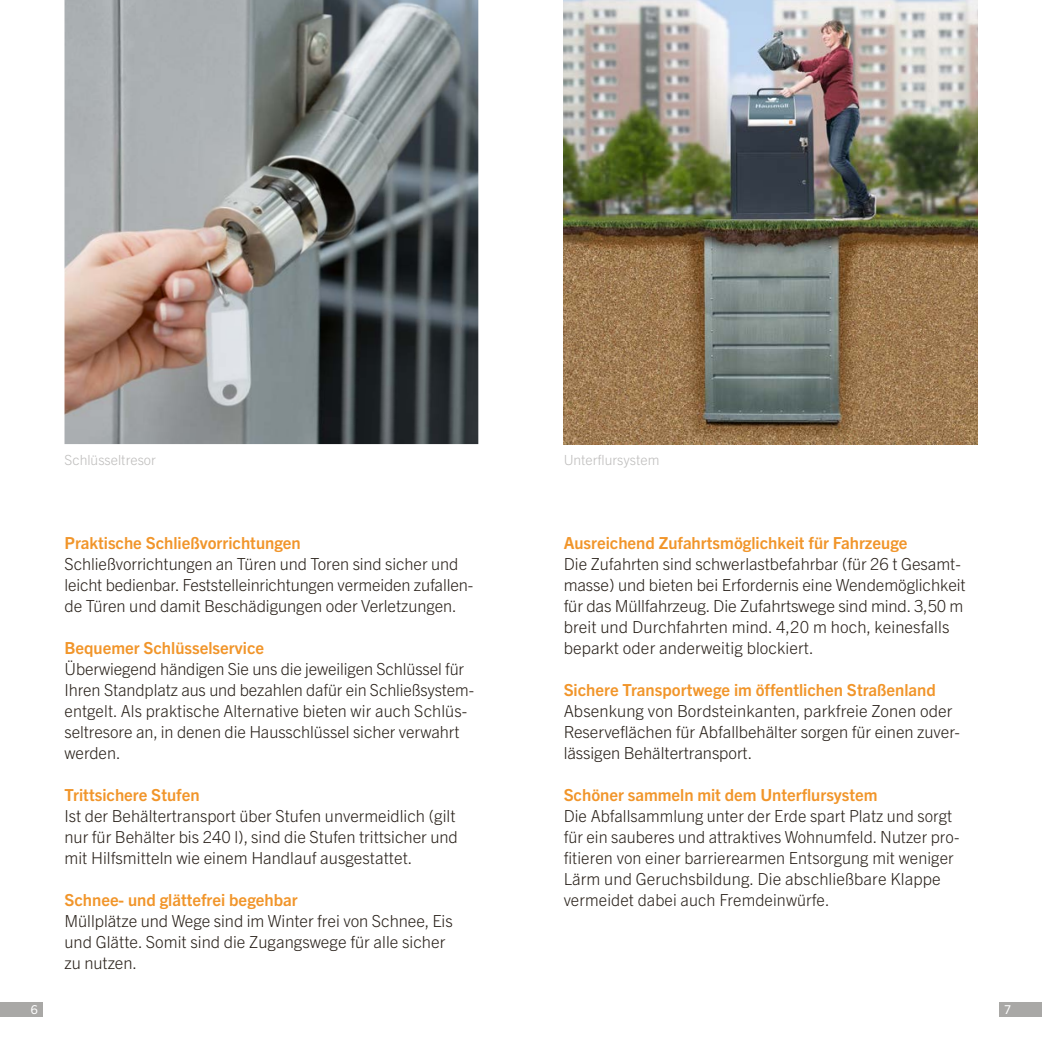
<style>
.page{position:relative;width:1042px;height:1042px;background:#fff}
.page>*{position:absolute;margin:0;border:0;box-sizing:border-box;transform-origin:0 0}
._02_Copy_9_5pt{font:300 16.62px/21px "Trade Gothic Next LT Pro";letter-spacing:-.005em;color:#29211a}
._02_Subline_9_5pt_Bold{font:700 16.62px "Trade Gothic Next LT Pro";color:#f1952a}
.t1{font:300 14px "Trade Gothic Next LT Pro";color:#bebdbc}
.t2{font:12.25px "Trade Gothic Next LT Pro";color:#fff}
</style>
<div class="page">
<img style="left:64px;top:0;width:414px;height:444px">
<img style="left:564px;top:0;width:413px;height:444px">
<div style="left:0;top:1002px;width:43px;height:15px;background:#a9a8a6"></div>
<div style="left:999px;top:1002px;width:43px;height:15px;background:#a9a8a6"></div>
<p class="t1" style="left:64px;top:450px;width:93px">Schlüsseltresor</p>
<p class="t1" style="left:564px;top:450px;width:97px">Unterflursystem</p>
<h3 class="_02_Subline_9_5pt_Bold" style="left:64px;top:531px;width:238px">Praktische Schließvorrichtungen</h3>
<p class="_02_Copy_9_5pt" style="left:64px;top:552px;width:410px">Schließvorrichtungen an Türen und Toren sind sicher und leicht bedienbar. Feststelleinrichtungen vermeiden zufallen&shy;de Türen und damit Beschädigungen oder Verletzungen.</p>
<h3 class="_02_Subline_9_5pt_Bold" style="left:64px;top:636px;width:201px">Bequemer Schlüsselservice</h3>
<p class="_02_Copy_9_5pt" style="left:64px;top:657px;width:410px">Überwiegend händigen Sie uns die jeweiligen Schlüssel für Ihren Standplatz aus und bezahlen dafür ein Schließsystem&shy;entgelt. Als praktische Alternative bieten wir auch Schlüs&shy;seltresore an, in denen die Hausschlüssel sicher verwahrt werden.</p>
<h3 class="_02_Subline_9_5pt_Bold" style="left:64px;top:783px;width:137px">Trittsichere Stufen</h3>
<p class="_02_Copy_9_5pt" style="left:64px;top:804px;width:395px">Ist der Behältertransport über Stufen unvermeidlich (gilt nur für Behälter bis 240 l), sind die Stufen trittsicher und mit Hilfsmitteln wie einem Handlauf ausgestattet.</p>
<h3 class="_02_Subline_9_5pt_Bold" style="left:64px;top:888px;width:235px">Schnee- und glättefrei begehbar</h3>
<p class="_02_Copy_9_5pt" style="left:64px;top:909px;width:390px">Müllplätze und Wege sind im Winter frei von Schnee, Eis und Glätte. Somit sind die Zugangswege für alle sicher zu nutzen.</p>
<h3 class="_02_Subline_9_5pt_Bold" style="left:564px;top:531px;width:345px">Ausreichend Zufahrtsmöglichkeit für Fahrzeuge</h3>
<p class="_02_Copy_9_5pt" style="left:564px;top:552px;width:404px">Die Zufahrten sind schwerlastbefahrbar (für 26 t Gesamt&shy;masse) und bieten bei Erfordernis eine Wendemöglichkeit für das Müllfahrzeug. Die Zufahrtswege sind mind. 3,50 m breit und Durchfahrten mind. 4,20 m hoch, keinesfalls beparkt oder anderweitig blockiert.</p>
<h3 class="_02_Subline_9_5pt_Bold" style="left:564px;top:678px;width:374px">Sichere Transportwege im öffentlichen Straßenland</h3>
<p class="_02_Copy_9_5pt" style="left:564px;top:699px;width:398px">Absenkung von Bordsteinkanten, parkfreie Zonen oder<br>Reserveflächen für Abfallbehälter sorgen für einen zuver&shy;lässigen Behältertransport.</p>
<h3 class="_02_Subline_9_5pt_Bold" style="left:564px;top:783px;width:315px">Schöner sammeln mit dem Unterflursystem</h3>
<p class="_02_Copy_9_5pt" style="left:564px;top:804px;width:397px">Die Abfallsammlung unter der Erde spart Platz und sorgt für ein sauberes und attraktives Wohnumfeld. Nutzer pro&shy;fitieren von einer barrierearmen Entsorgung mit weniger Lärm und Geruchsbildung. Die abschließbare Klappe vermeidet dabei auch Fremdeinwürfe.</p>
<p class="t2" style="left:31px;top:1001px;width:9px">6</p>
<p class="t2" style="left:1004px;top:1001px;width:9px">7</p>
</div>
